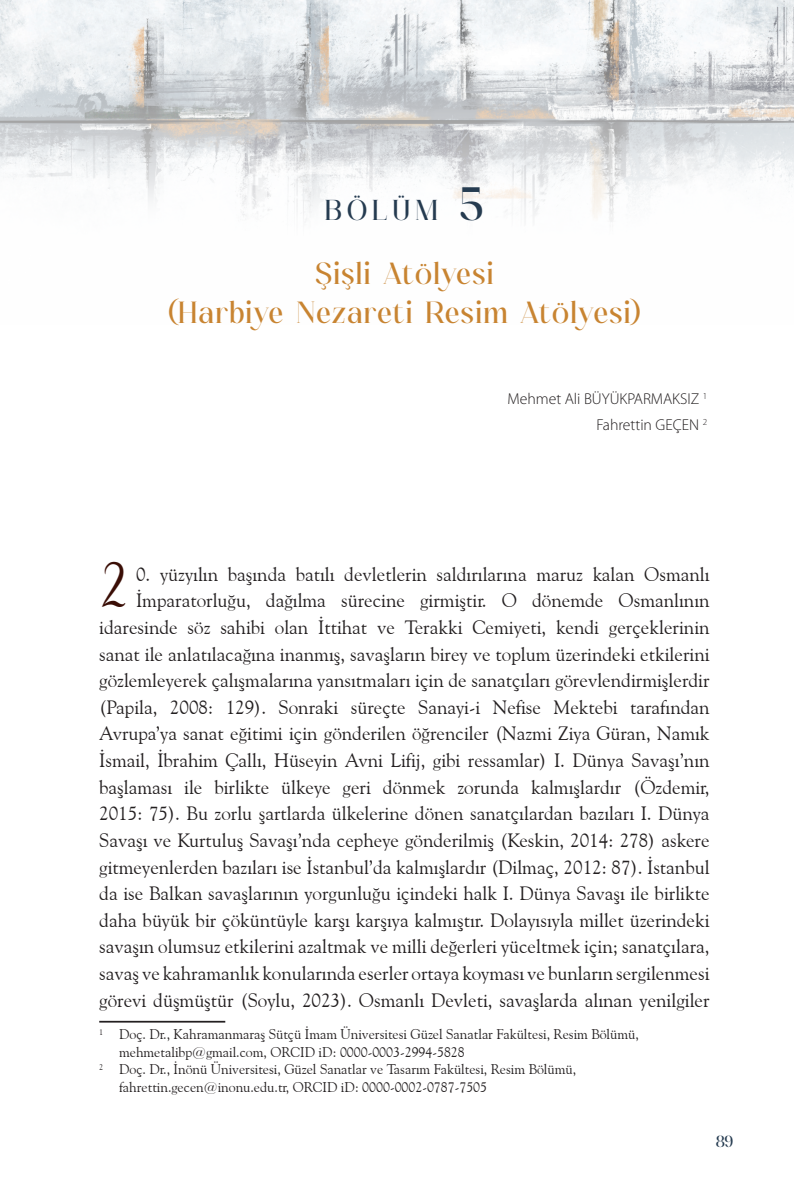
<style>
.page{position:relative;width:794px;height:1191px;background:#fff}
.page>*{position:absolute;margin:0;border:0;box-sizing:border-box;transform-origin:0 0}
.t1{font:49px "Cursif";color:#3a0e06}
.t2{font:29.75px/38.5px "fanlste";letter-spacing:.07em;color:#c88431;text-align:center}
.t3{font:28px "fanlste";letter-spacing:.21em;color:#253b50}
.t4{font:19.25px/26.6px "Goudy Old Style BT";color:#231f20;text-align:right}
.t5{font:300 15.75px/26.2px "Myriad Pro";color:#231f20;text-align:right}
.t6{font:15.75px "fanlste";color:#253b50}
.t7{font:14px "Goudy Old Style BT";color:#231f20}
.s1{font-size:45.5px}
</style>
<div class="page">
<img style="left:0;top:0;width:794px;height:222px">
<hr style="left:99px;top:1020px;width:126px;height:2px;background:#231f20">
<h3 class="t3" style="left:325px;top:194px;width:160px">BÖLÜM <span class="s1">5</span></h3>
<h2 class="t2" style="left:168px;top:255px;width:474px">Şişli Atölyesi<br>(Harbiye Nezareti Resim Atölyesi)</h2>
<p class="t5" style="left:507px;top:386px;width:201px">Mehmet Ali BÜYÜKPARMAKSIZ <sup>1<br></sup>Fahrettin GEÇEN <sup>2</sup></p>
<h1 class="t1" style="left:99px;top:561px;width:32px">2</h1>
<p class="t4" style="left:99px;top:560px;width:612px">0. yüzyılın başında batılı devletlerin saldırılarına maruz kalan Osmanlı İmparatorluğu, dağılma sürecine girmiştir. O dönemde Osmanlının idaresinde söz sahibi olan İttihat ve Terakki Cemiyeti, kendi gerçeklerinin sanat ile anlatılacağına inanmış, savaşların birey ve toplum üzerindeki etkilerini gözlemleyerek çalışmalarına yansıtmaları için de sanatçıları görevlendirmişlerdir (Papila, 2008: 129). Sonraki süreçte Sanayi-i Nefise Mektebi tarafından Avrupa’ya sanat eğitimi için gönderilen öğrenciler (Nazmi Ziya Güran, Namık İsmail, İbrahim Çallı, Hüseyin Avni Lifij, gibi ressamlar) I. Dünya Savaşı’nın başlaması ile birlikte ülkeye geri dönmek zorunda kalmışlardır (Özdemir, 2015: 75). Bu zorlu şartlarda ülkelerine dönen sanatçılardan bazıları I. Dünya Savaşı ve Kurtuluş Savaşı’nda cepheye gönderilmiş (Keskin, 2014: 278) askere gitmeyenlerden bazıları ise İstanbul’da kalmışlardır (Dilmaç, 2012: 87). İstanbul da ise Balkan savaşlarının yorgunluğu içindeki halk I. Dünya Savaşı ile birlikte daha büyük bir çöküntüyle karşı karşıya kalmıştır. Dolayısıyla millet üzerindeki savaşın olumsuz etkilerini azaltmak ve milli değerleri yüceltmek için; sanatçılara, savaş ve kahramanlık konularında eserler ortaya koyması ve bunların sergilenmesi görevi düşmüştür (Soylu, 2023). Osmanlı Devleti, savaşlarda alınan yenilgiler</p>
<p class="t7" style="left:99px;top:1025px;width:541px"><sup>1</sup> Doç. Dr., Kahramanmaraş Sütçü İmam Üniversitesi Güzel Sanatlar Fakültesi, Resim Bölümü,</p>
<p class="t7" style="left:119px;top:1043px;width:347px">mehmetalibp@gmail.com, ORCID iD: 0000-0003-2994-5828</p>
<p class="t7" style="left:99px;top:1060px;width:478px"><sup>2</sup> Doç. Dr., İnönü Üniversitesi, Güzel Sanatlar ve Tasarım Fakültesi, Resim Bölümü,</p>
<p class="t7" style="left:119px;top:1078px;width:369px">fahrettin.gecen@inonu.edu.tr, ORCID iD: 0000-0002-0787-7505</p>
<p class="t6" style="left:716px;top:1132px;width:19px">89</p>
</div>
